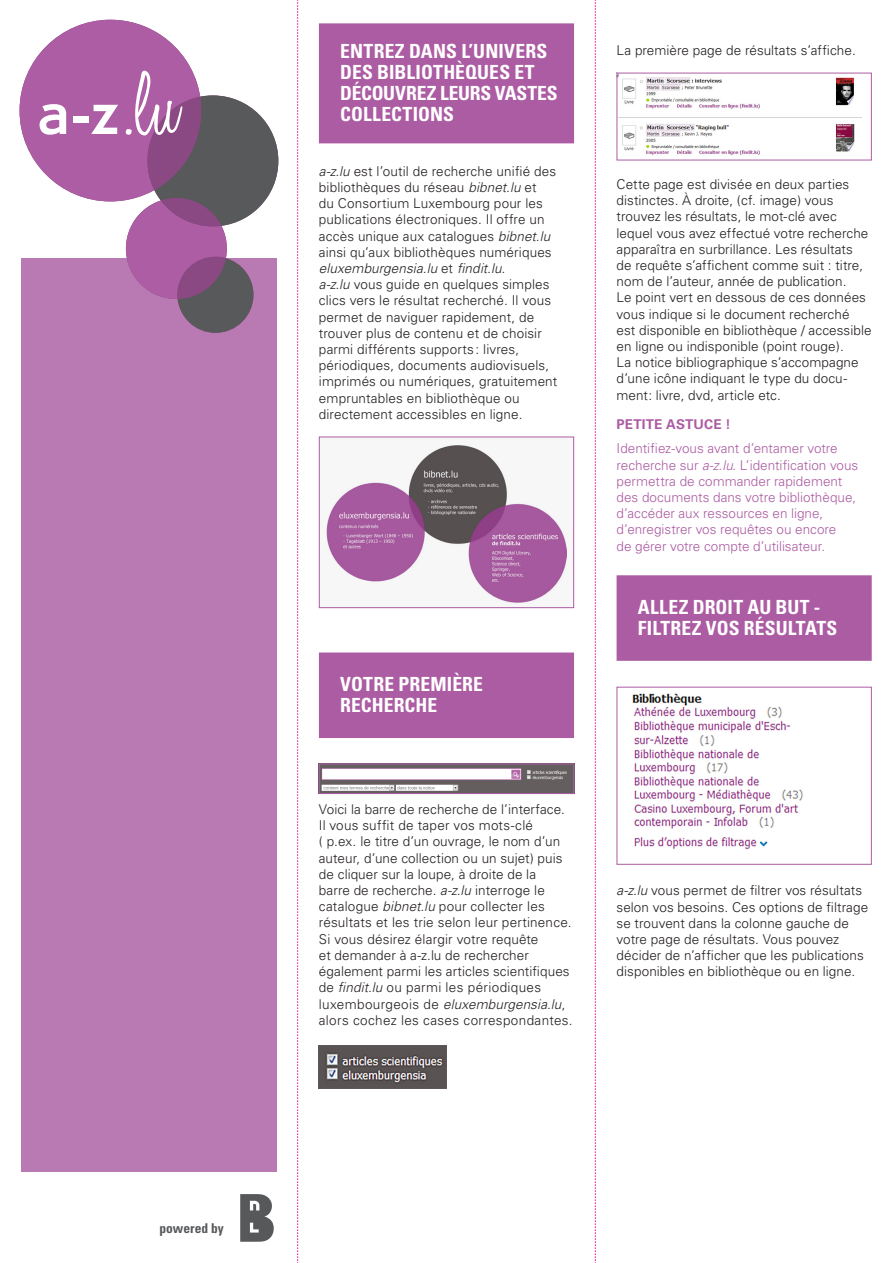
<style>
.page{position:relative;width:893px;height:1263px;background:#fff}
.page>*{position:absolute;margin:0;border:0;box-sizing:border-box;transform-origin:0 0}
.BOX_TITRE{font:700 condensed 19.5px/21px "Univers LT Std";letter-spacing:.005em;color:#fff}
.TXT_COURANT_FR{font:300 13.5px/16.2px "Univers";letter-spacing:.005em;color:#231f20}
.TXT_SOUS-TITRE{font:300 13.5px/16.2px "Univers";color:#ac5ca3}
.TXT_TITRE{font:700 13.5px "Univers";letter-spacing:.015em;color:#ac5ca3}
.TITRES{font:700 condensed 13.5px "Univers";color:#57585a}
.s1{font-style:italic}
</style>
<div class="page">
<div style="left:21px;top:258px;width:255px;height:914px;background:#b979b2"></div>
<div style="left:319px;top:23px;width:255px;height:120px;background:#ac5ca3"></div>
<div style="left:319px;top:652px;width:255px;height:86px;background:#ac5ca3"></div>
<div style="left:319px;top:437px;width:255px;height:171px;background:#f7f7f8"></div>
<img style="left:326px;top:445px;width:241px;height:158px">
<div style="left:319px;top:437px;width:255px;height:171px;border:1px solid #ac5ca3"></div>
<img style="left:321px;top:766px;width:251px;height:26px">
<div style="left:319px;top:764px;width:255px;height:30px;border:1px solid #ac5ca3"></div>
<img style="left:319px;top:1045px;width:127px;height:43px">
<div style="left:617px;top:575px;width:255px;height:86px;background:#ac5ca3"></div>
<img style="left:619px;top:75px;width:242px;height:80px">
<svg style="left:240px;top:1194px;width:34px;height:48px"></svg>
<img style="left:632px;top:693px;width:172px;height:157px">
<div style="left:617px;top:687px;width:255px;height:178px;border:1px solid #ac5ca3"></div>
<svg style="left:20px;top:20px;width:258px;height:313px"></svg>
<svg style="left:297px;top:0;width:1px;height:1263px"></svg>
<svg style="left:595px;top:0;width:1px;height:1263px"></svg>
<p class="TITRES" style="left:159px;top:1220px;width:66px">powered by</p>
<p class="BOX_TITRE" style="left:340px;top:41px;width:219px">ENTREZ DANS L’UNIVERS<br>DES BIBLIOTHÈQUES ET<br>DÉCOUVREZ LEURS VASTES<br>COLLECTIONS</p>
<p class="TXT_COURANT_FR" style="left:319px;top:163px;width:240px"><span class="s1">a-z.lu</span> est l’outil de recherche unifié des bibliothèques du réseau <span class="s1">bibnet.lu</span> et<br>du Consortium Luxembourg pour les publications électroniques. Il offre un accès unique aux catalogues <span class="s1">bibnet.lu </span>ainsi qu’aux bibliothèques numériques <span class="s1">-eluxemburgensia.lu</span> et <span class="s1">findit.lu.<br>a-z.lu</span> vous guide en quelques simples clics vers le résultat recherché. Il vous permet de naviguer rapidement, de trouver plus de contenu et de choisir parmi différents supports : livres, périodiques, documents audiovisuels, imprimés ou numériques, gratuitement empruntables en bibliothèque ou directement accessibles en ligne.</p>
<p class="BOX_TITRE" style="left:340px;top:674px;width:144px">VOTRE PREMIÈRE<br>RECHERCHE</p>
<p class="TXT_COURANT_FR" style="left:319px;top:801px;width:255px">Voici la barre de recherche de l’interface.<br>Il vous suffit de taper vos mots-clé<br>( p.ex. le titre d’un ouvrage, le nom d’un auteur, d’une collection ou un sujet) puis de cliquer sur la loupe, à droite de la<br>barre de recherche. <span class="s1">a-z.lu</span> interroge le catalogue <span class="s1">bibnet.lu</span> pour collecter les résultats et les trie selon leur pertinence.<br>Si vous désirez élargir votre requête<br>et demander à a-z.lu de rechercher également parmi les articles scientifiques de <span class="s1">findit.lu</span> ou parmi les périodiques luxembourgeois de <span class="s1">eluxemburgensia.lu</span>, alors cochez les cases correspondantes.</p>
<p class="TXT_COURANT_FR" style="left:617px;top:42px;width:241px">La première page de résultats s’affiche.</p>
<p class="TXT_COURANT_FR" style="left:617px;top:176px;width:257px">Cette page est divisée en deux parties distinctes. À droite, (cf. image) vous trouvez les résultats, le mot-clé avec lequel vous avez effectué votre recherche apparaîtra en surbrillance. Les résultats<br>de requête s’affichent comme suit : titre, nom de l’auteur, année de publication.<br>Le point vert en dessous de ces données vous indique si le document recherché est disponible en bibliothèque / accessible en ligne ou indisponible (point rouge).<br>La notice bibliographique s’accompagne d’une icône indiquant le type du docu&shy;ment: livre, dvd, article etc.</p>
<p class="TXT_TITRE" style="left:617px;top:416px;width:116px">PETITE ASTUCE !</p>
<p class="TXT_SOUS-TITRE" style="left:617px;top:440px;width:243px">Identifiez-vous avant d’entamer votre recherche sur <span class="s1">a-z.lu</span>. L’identification vous permettra de commander rapidement des documents dans votre bibliothèque, d’accéder aux ressources en ligne, d’enregistrer vos requêtes ou encore<br>de gérer votre compte d’utilisateur.</p>
<p class="BOX_TITRE" style="left:638px;top:596px;width:201px">ALLEZ DROIT AU BUT -<br>FILTREZ VOS RÉSULTATS</p>
<p class="TXT_COURANT_FR" style="left:617px;top:882px;width:253px"><span class="s1">a-z.lu</span> vous permet de filtrer vos résultats selon vos besoins. Ces options de filtrage se trouvent dans la colonne gauche de votre page de résultats. Vous pouvez décider de n’afficher que les publications disponibles en bibliothèque ou en ligne.</p>
</div>
